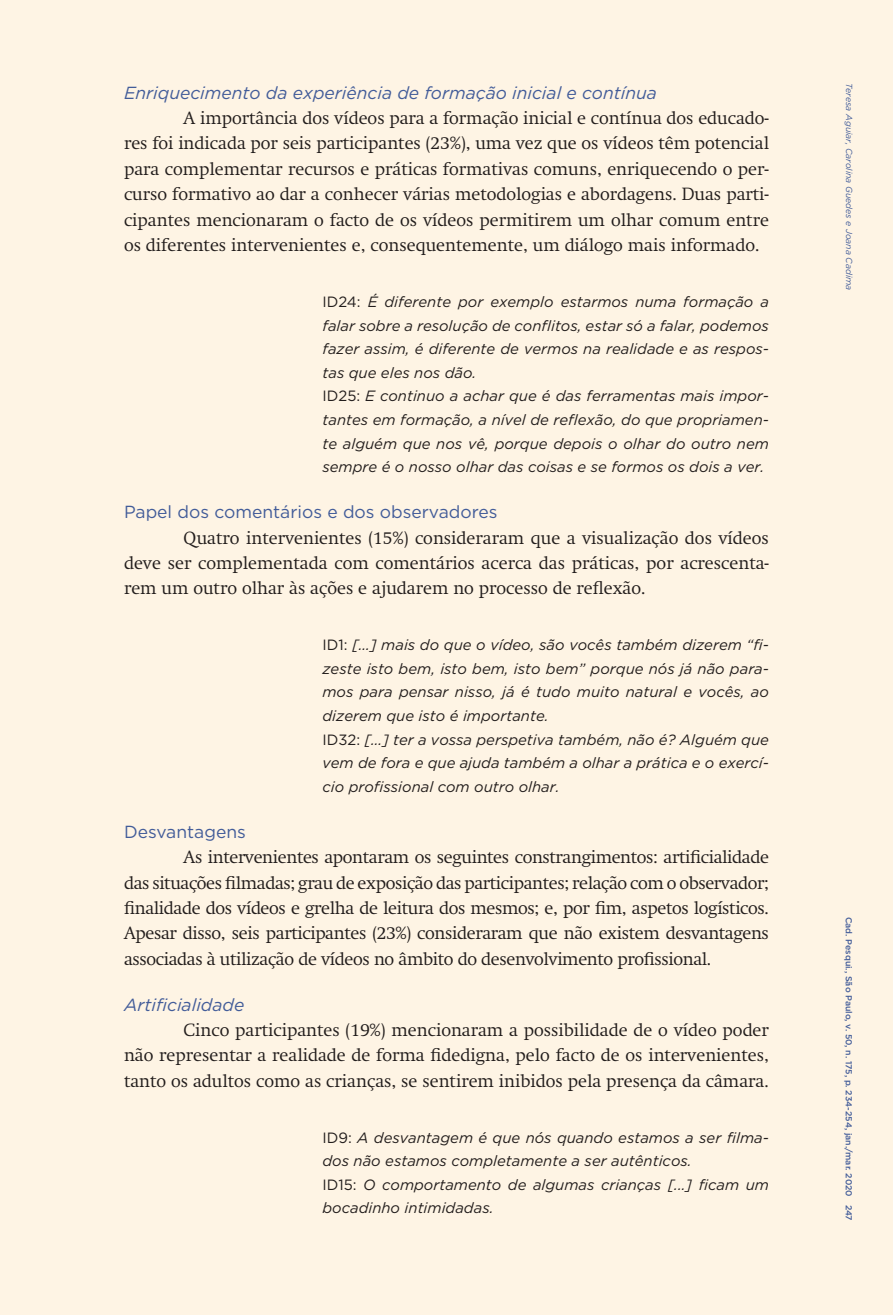
<style>
.page{position:relative;width:893px;height:1315px;background:#fef4e4}
.page>*{position:absolute;margin:0;border:0;box-sizing:border-box;transform-origin:0 0}
.CorpoRecuo{font:300 17.5px/25.4px "Swift";color:#231f20;text-align:justify}
.Subtitulo3{font:italic 17.5px "Gotham HTF";color:#4361ac}
.Subtitulo3-2{font:17.5px "Gotham HTF";color:#4361ac}
.CitacaoRecuo{font:italic 14.88px/23.6px "Gotham HTF";color:#231f20;text-align:justify}
.t1{font:500 8.75px "Gotham HTF";color:#4361ac}
.t2{font:italic 8.75px "Gotham HTF";color:#4361ac}
.s1{font-style:normal}
</style>
<div class="page">
<p class="Subtitulo3" style="left:124px;top:83px;width:534px">Enriquecimento da experiência de formação inicial e contínua</p>
<p class="CorpoRecuo" style="left:124px;top:105px;width:646px;text-indent:60px">A importância dos vídeos para a formação inicial e contínua dos educado&shy;res foi indicada por seis participantes (23%), uma vez que os vídeos têm potencial para complementar recursos e práticas formativas comuns, enriquecendo o per&shy;curso formativo ao dar a conhecer várias metodologias e abordagens. Duas parti&shy;cipantes mencionaram o facto de os vídeos permitirem um olhar comum entre os diferentes intervenientes e, consequentemente, um diálogo mais informado.</p>
<p class="CitacaoRecuo" style="left:322px;top:290px;width:448px"><span class="s1">ID24:</span> É diferente por exemplo estarmos numa formação a falar sobre a resolução de conflitos, estar só a falar, podemos fazer assim, é diferente de vermos na realidade e as respos&shy;tas que eles nos dão.</p>
<p class="CitacaoRecuo" style="left:322px;top:384px;width:448px"><span class="s1">ID25:</span> E continuo a achar que é das ferramentas mais impor&shy;tantes em formação, a nível de reflexão, do que propriamen&shy;te alguém que nos vê, porque depois o olhar do outro nem sempre é o nosso olhar das coisas e se formos os dois a ver.</p>
<p class="Subtitulo3-2" style="left:124px;top:502px;width:375px">Papel dos comentários e dos observadores</p>
<p class="CorpoRecuo" style="left:124px;top:525px;width:646px;text-indent:60px">Quatro intervenientes (15%) consideraram que a visualização dos vídeos deve ser complementada com comentários acerca das práticas, por acrescenta&shy;rem um outro olhar às ações e ajudarem no processo de reflexão.</p>
<p class="CitacaoRecuo" style="left:322px;top:633px;width:448px"><span class="s1">ID1:</span> [...] mais do que o vídeo, são vocês também dizerem “fi&shy;zeste isto bem, isto bem, isto bem” porque nós já não para&shy;mos para pensar nisso, já é tudo muito natural e vocês, ao dizerem que isto é importante.</p>
<p class="CitacaoRecuo" style="left:322px;top:727px;width:448px"><span class="s1">ID32:</span> [...] ter a vossa perspetiva também, não é? Alguém que vem de fora e que ajuda também a olhar a prática e o exercí&shy;cio profissional com outro olhar.</p>
<p class="Subtitulo3-2" style="left:124px;top:822px;width:123px">Desvantagens</p>
<p class="CorpoRecuo" style="left:124px;top:844px;width:646px;text-indent:60px">As intervenientes apontaram os seguintes constrangimentos: artificialidade das situações filmadas; grau de exposição das participantes; relação com o observador; finalidade dos vídeos e grelha de leitura dos mesmos; e, por fim, aspetos logísticos.<br>Apesar disso, seis participantes (23%) consideraram que não existem desvantagens associadas à utilização de vídeos no âmbito do desenvolvimento profissional.</p>
<p class="Subtitulo3" style="left:124px;top:994px;width:122px">Artificialidade</p>
<p class="CorpoRecuo" style="left:124px;top:1017px;width:646px;text-indent:60px">Cinco participantes (19%) mencionaram a possibilidade de o vídeo poder não representar a realidade de forma fidedigna, pelo facto de os intervenientes, tanto os adultos como as crianças, se sentirem inibidos pela presença da câmara.</p>
<p class="CitacaoRecuo" style="left:322px;top:1125px;width:448px"><span class="s1">ID9:</span> A desvantagem é que nós quando estamos a ser filma&shy;dos não estamos completamente a ser autênticos.</p>
<p class="CitacaoRecuo" style="left:322px;top:1172px;width:448px"><span class="s1">ID15:</span> O comportamento de algumas crianças [...] ficam um bocadinho intimidadas.</p>
<p class="t2" style="left:854px;top:83px;width:209px;rotate:90deg">Teresa Aguiar, Carolina Guedes e Joana Cadima</p>
<p class="t1" style="left:854px;top:916px;width:305px;rotate:90deg">Cad. Pesqui., São Paulo, v. 50, n. 175, p. 234-254, jan./mar. 2020 247</p>
</div>
